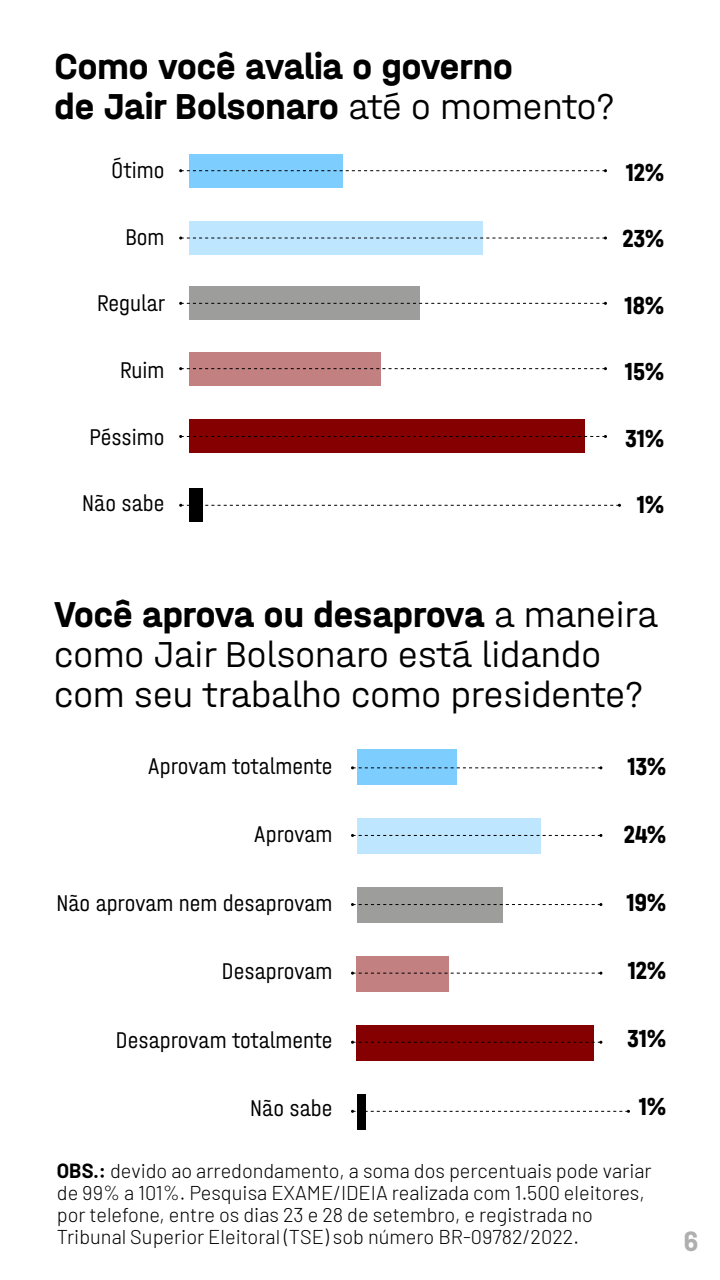
<style>
.page{position:relative;width:720px;height:1280px;background:#fff}
.page>*{position:absolute;margin:0;border:0;box-sizing:border-box;transform-origin:0 0}
.t1{font:300 38px/40px "Halvar Mittel";color:#000}
.t2{font:700 38px/40px "Halvar Mittel";color:#000}
.t3{font:700 27px "Barlow";color:#afafb0}
.t4{font:700 26px "Halvar Eng";color:#000}
.t5{font:300 24px "Halvar Eng";color:#000}
.t6{font:300 20px/22px "Barlow";color:#000}
.s1{font-weight:300}
.s2{font-weight:700}
</style>
<div class="page">
<div style="left:357px;top:1094px;width:8px;height:35px;background:#000"></div>
<div style="left:357px;top:1025px;width:237px;height:35px;background:#850000"></div>
<div style="left:357px;top:956px;width:92px;height:35px;background:#c28080"></div>
<div style="left:357px;top:887px;width:145px;height:35px;background:#9d9d9c"></div>
<div style="left:357px;top:818px;width:184px;height:35px;background:#bee6ff"></div>
<div style="left:357px;top:749px;width:100px;height:35px;background:#7ecdff"></div>
<svg style="left:351px;top:1110px;width:279px;height:3px"></svg>
<svg style="left:351px;top:766px;width:251px;height:3px"></svg>
<svg style="left:351px;top:834px;width:251px;height:3px"></svg>
<svg style="left:351px;top:903px;width:251px;height:3px"></svg>
<svg style="left:351px;top:972px;width:251px;height:3px"></svg>
<svg style="left:351px;top:1041px;width:251px;height:3px"></svg>
<div style="left:189px;top:489px;width:13px;height:33px;background:#000"></div>
<div style="left:189px;top:420px;width:396px;height:33px;background:#850000"></div>
<div style="left:189px;top:352px;width:192px;height:33px;background:#c28080"></div>
<div style="left:189px;top:287px;width:230px;height:33px;background:#9d9d9c"></div>
<div style="left:189px;top:221px;width:294px;height:34px;background:#bee6ff"></div>
<div style="left:189px;top:154px;width:154px;height:33px;background:#7ecdff"></div>
<svg style="left:179px;top:367px;width:428px;height:3px"></svg>
<svg style="left:179px;top:169px;width:428px;height:3px"></svg>
<svg style="left:179px;top:302px;width:428px;height:3px"></svg>
<svg style="left:179px;top:236px;width:428px;height:4px"></svg>
<svg style="left:179px;top:504px;width:442px;height:3px"></svg>
<svg style="left:179px;top:435px;width:428px;height:3px"></svg>
<h1 class="t2" style="left:54px;top:45px;width:562px">Como você avalia o governo<br>de Jair Bolsonaro <span class="s1">até o momento?</span></h1>
<p class="t5" style="left:111px;top:156px;width:55px">Ótimo</p>
<h3 class="t4" style="left:626px;top:156px;width:40px">12%</h3>
<p class="t5" style="left:125px;top:223px;width:41px">Bom</p>
<h3 class="t4" style="left:623px;top:223px;width:43px">23%</h3>
<p class="t5" style="left:97px;top:290px;width:70px">Regular</p>
<h3 class="t4" style="left:625px;top:289px;width:41px">18%</h3>
<p class="t5" style="left:120px;top:356px;width:46px">Ruim</p>
<h3 class="t4" style="left:625px;top:356px;width:41px">15%</h3>
<p class="t5" style="left:89px;top:423px;width:77px">Péssimo</p>
<h3 class="t4" style="left:625px;top:422px;width:40px">31%</h3>
<p class="t5" style="left:82px;top:489px;width:84px">Não sabe</p>
<h3 class="t4" style="left:637px;top:489px;width:29px">1%</h3>
<h1 class="t1" style="left:54px;top:594px;width:606px"><span class="s2">Você aprova ou desaprova</span> a maneira como Jair Bolsonaro está lidando com seu trabalho como presidente?</h1>
<p class="t5" style="left:148px;top:752px;width:186px">Aprovam totalmente</p>
<h3 class="t4" style="left:627px;top:751px;width:40px">13%</h3>
<p class="t5" style="left:254px;top:820px;width:80px">Aprovam</p>
<h3 class="t4" style="left:624px;top:819px;width:44px">24%</h3>
<p class="t5" style="left:56px;top:889px;width:278px">Não aprovam nem desaprovam</p>
<h3 class="t4" style="left:626px;top:887px;width:41px">19%</h3>
<p class="t5" style="left:222px;top:957px;width:112px">Desaprovam</p>
<h3 class="t4" style="left:628px;top:955px;width:40px">12%</h3>
<p class="t5" style="left:116px;top:1026px;width:218px">Desaprovam totalmente</p>
<h3 class="t4" style="left:627px;top:1023px;width:40px">31%</h3>
<p class="t5" style="left:250px;top:1094px;width:84px">Não sabe</p>
<h3 class="t4" style="left:639px;top:1090px;width:29px">1%</h3>
<p class="t6" style="left:57px;top:1158px;width:596px"><span class="s2">OBS.:</span> devido ao arredondamento, a soma dos percentuais pode variar de 99% a 101%. Pesquisa EXAME/IDEIA realizada com 1.500 eleitores, por telefone, entre os dias 23 e 28 de setembro, e registrada no Tribunal Superior Eleitoral (TSE) sob número BR-09782/2022.</p>
<h2 class="t3" style="left:684px;top:1221px;width:16px">6</h2>
</div>
